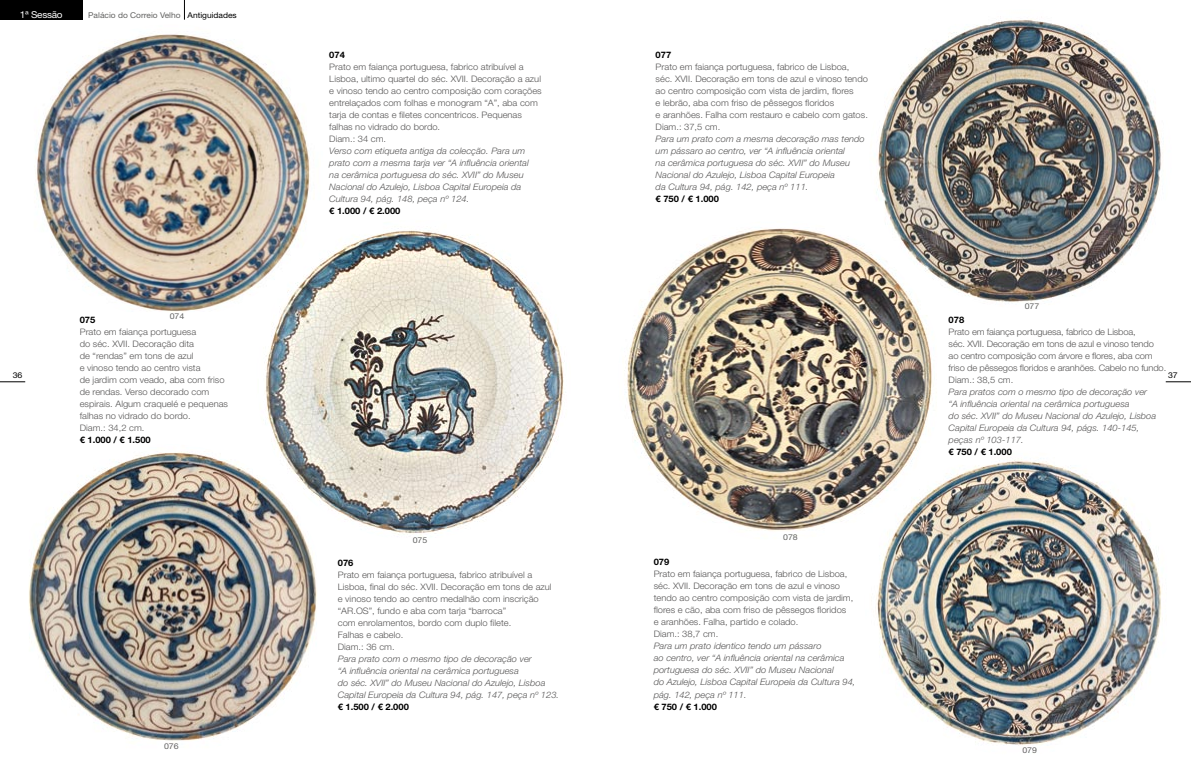
<style>
.page{position:relative;width:1191px;height:766px;background:#fff}
.page>*{position:absolute;margin:0;border:0;box-sizing:border-box;transform-origin:0 0}
.t1{font:9.5px "Helvetica Neue LT Std";letter-spacing:-.03em;color:#fff;scale:1.05 1}
.t2{font:300 8.9px/12px "Helvetica Neue LT Std";color:#575656;scale:1.05 1}
.t3{font:8px "Helvetica Neue LT Std";color:#636362;scale:1.05 1}
.t4{font:8px "Helvetica Neue LT Std";color:#636362;scale:1.1 1}
.t5{font:8px "Helvetica Neue LT Std";color:#000;scale:1.1 1}
.s1{color:#000}
.s2{font-weight:700;color:#000}
.s3{font-style:italic}
</style>
<div class="page">
<svg style="left:0;top:381px;width:25px;height:1px"></svg>
<svg style="left:184px;top:0;width:1px;height:20px"></svg>
<div style="left:0;top:0;width:82px;height:20px;background:#000"></div>
<svg style="left:1165px;top:381px;width:26px;height:1px"></svg>
<img style="left:265px;top:230px;width:299px;height:305px">
<img style="left:35px;top:34px;width:289px;height:284px">
<img style="left:876px;top:459px;width:287px;height:287px">
<img style="left:627px;top:228px;width:314px;height:312px">
<img style="left:869px;top:19px;width:293px;height:289px">
<img style="left:14px;top:444px;width:310px;height:310px;border-radius:155px">
<p class="t1" style="left:20px;top:9px;width:42px">1ª Sessão</p>
<p class="t3" style="left:88px;top:10px;width:143px">Palácio do Correio Velho <span class="s1">Antiguidades</span></p>
<p class="t2" style="left:329px;top:48px;width:204px"><span class="s2">074<br></span>Prato em faiança portuguesa, fabrico atribuível a Lisboa, ultimo quartel do séc. XVII. Decoração a azul e vinoso tendo ao centro composição com corações entrelaçados com folhas e monogram “A”, aba com tarja de contas e filetes concentricos. Pequenas falhas no vidrado do bordo.<br>Diam.: 34 cm.<br><span class="s3">Verso com etiqueta antiga da colecção. Para um prato com a mesma tarja ver “A influência oriental<br>na cerâmica portuguesa do séc. XVII” do Museu Nacional do Azulejo, Lisboa Capital Europeia da Cultura 94, pág. 148, peça nº 124.<br></span><span class="s2">€ 1.000 / € 2.000</span></p>
<p class="t2" style="left:655px;top:48px;width:204px"><span class="s2">077<br></span>Prato em faiança portuguesa, fabrico de Lisboa, séc. XVII. Decoração em tons de azul e vinoso tendo ao centro composição com vista de jardim, flores<br>e lebrão, aba com friso de pêssegos floridos<br>e aranhões. Falha com restauro e cabelo com gatos.<br>Diam.: 37,5 cm.<br><span class="s3">Para um prato com a mesma decoração mas tendo um pássaro ao centro, ver “A influência oriental<br>na cerâmica portuguesa do séc. XVII” do Museu Nacional do Azulejo, Lisboa Capital Europeia<br>da Cultura 94, pág. 142, peça nº 111.<br></span><span class="s2">€ 750 / € 1.000</span></p>
<p class="t4" style="left:1024px;top:301px;width:15px">077</p>
<p class="t5" style="left:13px;top:370px;width:10px">36</p>
<p class="t4" style="left:170px;top:311px;width:15px">074</p>
<p class="t2" style="left:80px;top:313px;width:143px"><span class="s2">075<br></span>Prato em faiança portuguesa<br>do séc. XVII. Decoração dita<br>de “rendas” em tons de azul<br>e vinoso tendo ao centro vista<br>de jardim com veado, aba com friso de rendas. Verso decorado com espirais. Algum craquelé e pequenas falhas no vidrado do bordo.<br>Diam.: 34,2 cm.<br><span class="s2">€ 1.000 / € 1.500</span></p>
<p class="t2" style="left:948px;top:313px;width:209px"><span class="s2">078<br></span>Prato em faiança portuguesa, fabrico de Lisboa,<br>séc. XVII. Decoração em tons de azul e vinoso tendo<br>ao centro composição com árvore e flores, aba com friso de pêssegos floridos e aranhões. Cabelo no fundo.<br>Diam.: 38,5 cm.<br><span class="s3">Para pratos com o mesmo tipo de decoração ver<br>“A influência oriental na cerâmica portuguesa<br>do séc. XVII” do Museu Nacional do Azulejo, Lisboa Capital Europeia da Cultura 94, págs. 140-145,<br>peças nº 103-117.<br></span><span class="s2">€ 750 / € 1.000</span></p>
<p class="t5" style="left:1168px;top:370px;width:10px">37</p>
<p class="t4" style="left:413px;top:535px;width:15px">075</p>
<p class="t4" style="left:783px;top:532px;width:15px">078</p>
<p class="t2" style="left:338px;top:556px;width:212px"><span class="s2">076<br></span>Prato em faiança portuguesa, fabrico atribuível a Lisboa, final do séc. XVII. Decoração em tons de azul<br>e vinoso tendo ao centro medalhão com inscrição “AR.OS”, fundo e aba com tarja “barroca”<br>com enrolamentos, bordo com duplo filete.<br>Falhas e cabelo.<br>Diam.: 36 cm.<br><span class="s3">Para prato com o mesmo tipo de decoração ver<br>“A influência oriental na cerâmica portuguesa<br>do séc. XVII” do Museu Nacional do Azulejo, Lisboa Capital Europeia da Cultura 94, pág. 147, peça nº 123. </span><span class="s2">€ 1.500 / € 2.000</span></p>
<p class="t2" style="left:653px;top:556px;width:194px"><span class="s2">079<br></span>Prato em faiança portuguesa, fabrico de Lisboa, séc. XVII. Decoração em tons de azul e vinoso tendo ao centro composição com vista de jardim, flores e cão, aba com friso de pêssegos floridos<br>e aranhões. Falha, partido e colado.<br>Diam.: 38,7 cm.<br><span class="s3">Para um prato identico tendo um pássaro<br>ao centro, ver “A influência oriental na cerâmica portuguesa do séc. XVII” do Museu Nacional<br>do Azulejo, Lisboa Capital Europeia da Cultura 94, pág. 142, peça nº 111.<br></span><span class="s2">€ 750 / € 1.000</span></p>
<p class="t4" style="left:164px;top:741px;width:15px">076</p>
<p class="t4" style="left:1022px;top:744px;width:15px">079</p>
</div>
